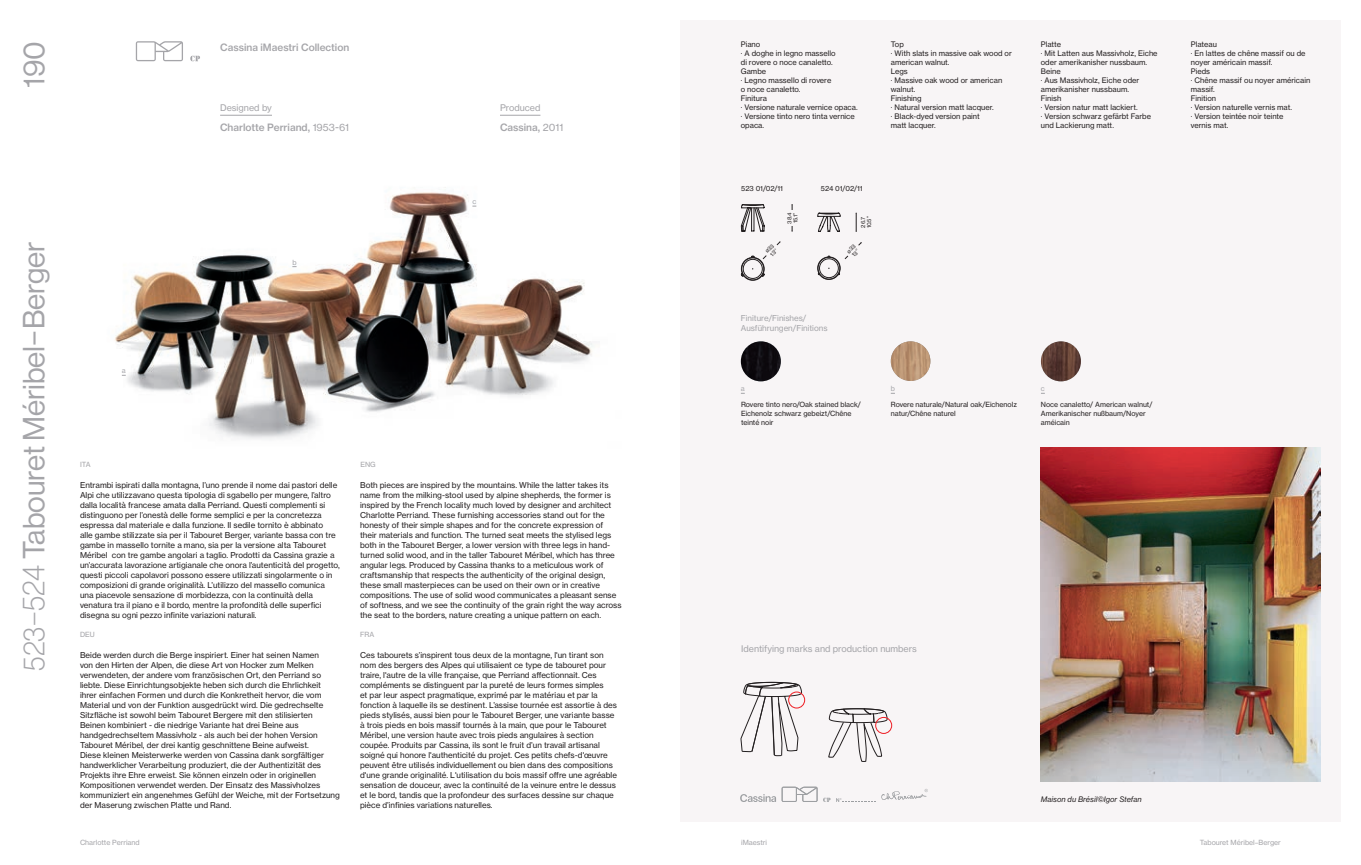
<style>
.page{position:relative;width:1361px;height:865px;background:#fff}
.page>*{position:absolute;margin:0;border:0;box-sizing:border-box;transform-origin:0 0}
.t1{font:30px "Haas Grot Disp 55 Roman";color:#a5a5a9}
.t2{font:500 10px "Haas Grot Text 65";color:#a5a5a9}
.t3{font:9px "Haas Grot Text 55 Roman";color:#a5a5a9}
.t4{font:8px/10px "Haas Grot Text 55 Roman";color:#231f20}
.t5{font:8px/10px "Haas Grot Text 55 Roman";color:#a5a5a9}
.t6{font:7.5px/9px "Haas Grot Text 55 Roman";color:#231f20}
.t7{font:italic 7.5px "Haas Grot Text 56";color:#231f20}
.t8{font:7px/9px "Haas Grot Text 55 Roman";color:#231f20}
.t9{font:7px "Haas Grot Text 55 Roman";color:#a5a5a9}
.t10{font:5.5px/6px "Haas Grot Text 55 Roman";color:#231f20}
.s1{font-family:"Haas Grot Disp 35";font-weight:100}
.s2{font-family:"Haas Grot Text 55 Roman";font-weight:400}
</style>
<div class="page">
<div style="left:680px;top:20px;width:661px;height:801px;background:#f8f5f6"></div>
<img style="left:115px;top:187px;width:478px;height:253px">
<img style="left:1040px;top:447px;width:281px;height:334px">
<svg style="left:741px;top:682px;width:146px;height:79px"></svg>
<hr style="left:220px;top:115px;width:52px;height:1px;background:#a5a5a9">
<hr style="left:500px;top:115px;width:40px;height:1px;background:#a5a5a9">
<div style="left:788px;top:691px;width:17px;height:17px;border:1px solid #ee1d23;border-radius:50%"></div>
<div style="left:875px;top:717px;width:17px;height:17px;border:1px solid #ee1d23;border-radius:50%"></div>
<img style="left:741px;top:341px;width:40px;height:40px;border-radius:20px">
<img style="left:1041px;top:341px;width:40px;height:40px;border-radius:20px">
<img style="left:891px;top:341px;width:39px;height:40px;border-radius:20px">
<svg style="left:791px;top:204px;width:2px;height:28px"></svg>
<svg style="left:856px;top:213px;width:1px;height:19px"></svg>
<div style="left:787px;top:210px;width:10px;height:15px;background:#f8f5f6"></div>
<svg style="left:741px;top:204px;width:23px;height:27px"></svg>
<svg style="left:741px;top:241px;width:40px;height:39px"></svg>
<svg style="left:817px;top:213px;width:23px;height:19px"></svg>
<svg style="left:817px;top:242px;width:45px;height:37px"></svg>
<svg style="left:136px;top:41px;width:47px;height:20px"></svg>
<svg style="left:190px;top:56px;width:10px;height:5px"></svg>
<svg style="left:740px;top:786px;width:188px;height:16px"></svg>
<h1 class="t1" style="left:17px;top:88px;width:48px;rotate:-90deg">190</h1>
<h1 class="t1" style="left:17px;top:671px;width:431px;rotate:-90deg"><span class="s1">523–524</span> Tabouret Méribel–Berger</h1>
<p class="t2" style="left:220px;top:41px;width:131px">Cassina iMaestri Collection</p>
<p class="t3" style="left:220px;top:102px;width:53px">Designed by</p>
<p class="t2" style="left:220px;top:121px;width:131px">Charlotte Perriand, <span class="s2">1953-61</span></p>
<p class="t9" style="left:122px;top:366px;width:5px">a</p>
<p class="t9" style="left:292px;top:258px;width:6px">b</p>
<p class="t9" style="left:80px;top:460px;width:12px">ITA</p>
<p class="t9" style="left:360px;top:460px;width:17px">ENG</p>
<p class="t3" style="left:500px;top:102px;width:42px">Produced</p>
<p class="t2" style="left:500px;top:121px;width:65px">Cassina, <span class="s2">2011</span></p>
<p class="t9" style="left:472px;top:197px;width:5px">c</p>
<p class="t4" style="left:80px;top:480px;width:261px">Entrambi ispirati dalla montagna, l’uno prende il nome dai pastori delle Alpi che utilizzavano questa tipologia di sgabello per mungere, l’altro dalla località francese amata dalla Perriand. Questi complementi si distinguono per l’onestà delle forme semplici e per la concretezza espressa dal materiale e dalla funzione. Il sedile tornito è abbinato<br>alle gambe stilizzate sia per il Tabouret Berger, variante bassa con tre gambe in massello tornite a mano, sia per la versione alta Tabouret Méribel con tre gambe angolari a taglio. Prodotti da Cassina grazie a un’accurata lavorazione artigianale che onora l’autenticità del progetto, questi piccoli capolavori possono essere utilizzati singolarmente o in composizioni di grande originalità. L’utilizzo del massello comunica una piacevole sensazione di morbidezza, con la continuità della venatura tra il piano e il bordo, mentre la profondità delle superfici disegna su ogni pezzo infinite variazioni naturali.</p>
<p class="t4" style="left:80px;top:650px;width:261px">Beide werden durch die Berge inspiriert. Einer hat seinen Namen<br>von den Hirten der Alpen, die diese Art von Hocker zum Melken verwendeten, der andere vom französischen Ort, den Perriand so liebte. Diese Einrichtungsobjekte heben sich durch die Ehrlichkeit ihrer einfachen Formen und durch die Konkretheit hervor, die vom Material und von der Funktion ausgedrückt wird. Die gedrechselte Sitzfläche ist sowohl beim Tabouret Bergere mit den stilisierten Beinen kombiniert - die niedrige Variante hat drei Beine aus handgedrechseltem Massivholz - als auch bei der hohen Version Tabouret Méribel, der drei kantig geschnittene Beine aufweist.<br>Diese kleinen Meisterwerke werden von Cassina dank sorgfältiger handwerklicher Verarbeitung produziert, die der Authentizität des Projekts ihre Ehre erweist. Sie können einzeln oder in originellen Kompositionen verwendet werden. Der Einsatz des Massivholzes kommuniziert ein angenehmes Gefühl der Weiche, mit der Fortsetzung der Maserung zwischen Platte und Rand.</p>
<p class="t4" style="left:360px;top:480px;width:263px">Both pieces are inspired by the mountains. While the latter takes its name from the milking-stool used by alpine shepherds, the former is inspired by the French locality much loved by designer and architect Charlotte Perriand. These furnishing accessories stand out for the honesty of their simple shapes and for the concrete expression of their materials and function. The turned seat meets the stylised legs both in the Tabouret Berger, a lower version with three legs in hand&shy;turned solid wood, and in the taller Tabouret Méribel, which has three angular legs. Produced by Cassina thanks to a meticulous work of craftsmanship that respects the authenticity of the original design, these small masterpieces can be used on their own or in creative compositions. The use of solid wood communicates a pleasant sense of softness, and we see the continuity of the grain right the way across the seat to the borders, nature creating a unique pattern on each.</p>
<p class="t4" style="left:360px;top:650px;width:258px">Ces tabourets s’inspirent tous deux de la montagne, l'un tirant son nom des bergers des Alpes qui utilisaient ce type de tabouret pour traire, l'autre de la ville française, que Perriand affectionnait. Ces compléments se distinguent par la pureté de leurs formes simples<br>et par leur aspect pragmatique, exprimé par le matériau et par la fonction à laquelle ils se destinent. L’assise tournée est assortie à des pieds stylisés, aussi bien pour le Tabouret Berger, une variante basse à trois pieds en bois massif tournés à la main, que pour le Tabouret Méribel, une version haute avec trois pieds angulaires à section coupée. Produits par Cassina, ils sont le fruit d’un travail artisanal soigné qui honore l'authenticité du projet. Ces petits chefs-d'œuvre peuvent être utilisés individuellement ou bien dans des compositions d'une grande originalité. L'utilisation du bois massif offre une agréable sensation de douceur, avec la continuité de la veinure entre le dessus et le bord, tandis que la profondeur des surfaces dessine sur chaque pièce d’infinies variations naturelles.</p>
<p class="t9" style="left:80px;top:630px;width:16px">DEU</p>
<p class="t9" style="left:360px;top:630px;width:16px">FRA</p>
<p class="t6" style="left:741px;top:40px;width:118px">Piano<br>· A doghe in legno massello<br>di rovere o noce canaletto.<br>Gambe<br>· Legno massello di rovere<br>o noce canaletto.<br>Finitura<br>· Versione naturale vernice opaca. · Versione tinto nero tinta vernice opaca.</p>
<p class="t6" style="left:1041px;top:40px;width:118px">Platte<br>· Mit Latten aus Massivholz, Eiche oder amerikanisher nussbaum.<br>Beine<br>· Aus Massivholz, Eiche oder amerikanisher nussbaum.<br>Finish<br>· Version natur matt lackiert.<br>· Version schwarz gefärbt Farbe und Lackierung matt.</p>
<p class="t6" style="left:891px;top:40px;width:123px">Top<br>· With slats in massive oak wood or american walnut.<br>Legs<br>· Massive oak wood or american walnut.<br>Finishing<br>· Natural version matt lacquer.<br>· Black-dyed version paint<br>matt lacquer.</p>
<p class="t6" style="left:1191px;top:40px;width:121px">Plateau<br>· En lattes de chêne massif ou de noyer américain massif.<br>Pieds<br>· Chêne massif ou noyer américain massif.<br>Finition<br>· Version naturelle vernis mat.<br>· Version teintée noir teinte<br>vernis mat.</p>
<p class="t8" style="left:741px;top:184px;width:43px">523 01/02/11</p>
<p class="t8" style="left:821px;top:184px;width:43px">524 01/02/11</p>
<p class="t10" style="left:786px;top:223px;width:13px;rotate:-90deg">38.4<br>15.1’’</p>
<p class="t10" style="left:860px;top:228px;width:14px;rotate:-90deg">26.7<br>10.5’’</p>
<p class="t10" style="left:764px;top:250px;width:12px;rotate:-45deg">ø33<br>13’’</p>
<p class="t10" style="left:845px;top:250px;width:12px;rotate:-45deg">ø33<br>13’’</p>
<p class="t5" style="left:741px;top:313px;width:88px">Finiture/Finishes/<br>Ausführungen/Finitions</p>
<p class="t9" style="left:741px;top:384px;width:5px">a</p>
<p class="t9" style="left:891px;top:384px;width:6px">b</p>
<p class="t9" style="left:1041px;top:384px;width:5px">c</p>
<p class="t8" style="left:741px;top:400px;width:122px">Rovere tinto nero/Oak stained black/<br>Eichenolz schwarz gebeizt/Chêne teinté noir</p>
<p class="t8" style="left:891px;top:400px;width:128px">Rovere naturale/Natural oak/Eichenolz natur/Chêne naturel</p>
<p class="t8" style="left:1041px;top:400px;width:113px">Noce canaletto/ American walnut/<br>Amerikanischer nußbaum/Noyer améicain</p>
<p class="t3" style="left:741px;top:642px;width:177px">Identifying marks and production numbers</p>
<p class="t7" style="left:1041px;top:794px;width:102px">Maison du Brésil©Igor Stefan</p>
<p class="t9" style="left:80px;top:838px;width:61px">Charlotte Perriand</p>
<p class="t9" style="left:741px;top:838px;width:27px">iMaestri</p>
<p class="t9" style="left:1200px;top:838px;width:83px">Tabouret Méribel–Berger</p>
</div>
